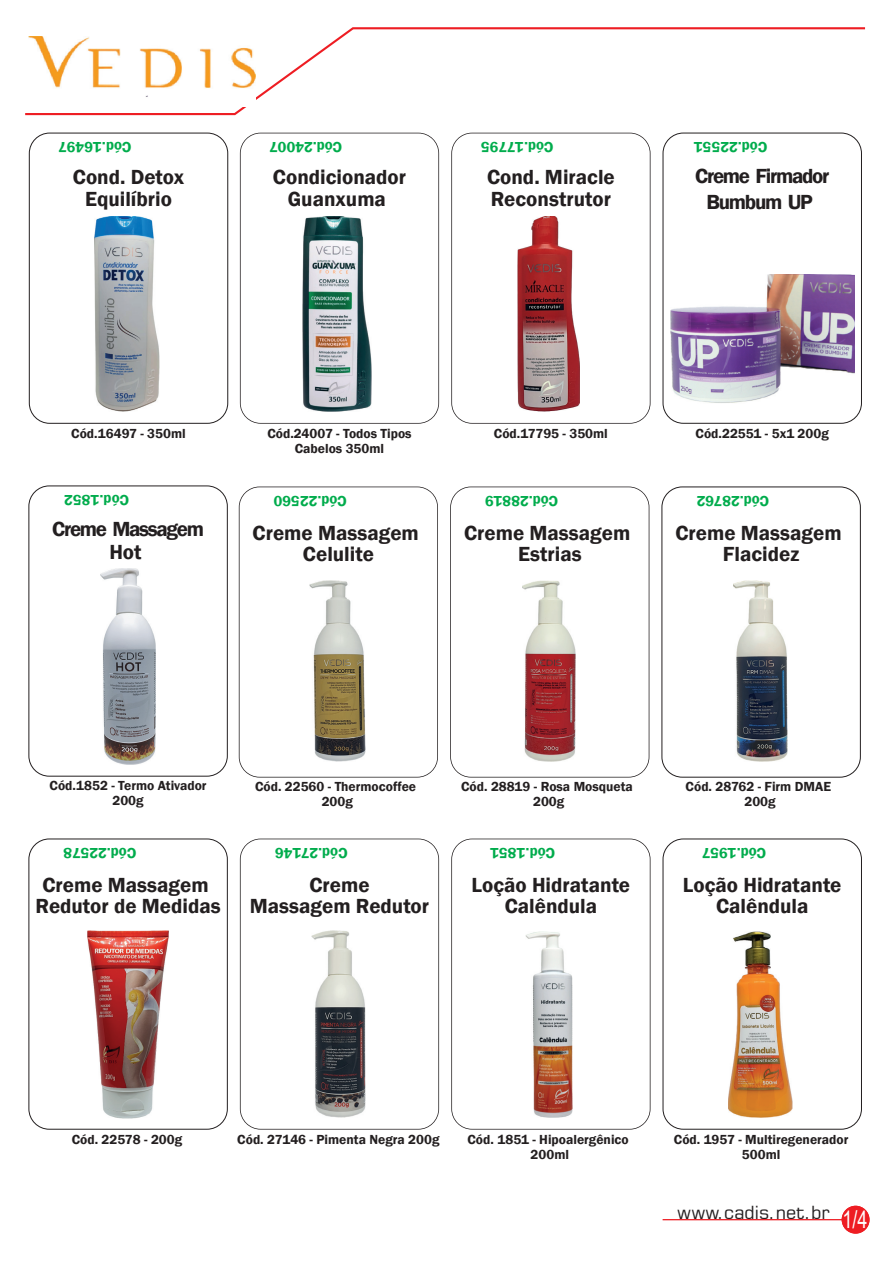
<style>
.page{position:relative;width:893px;height:1263px;background:#fff}
.page>*{position:absolute;margin:0;border:0;box-sizing:border-box;transform-origin:0 0}
.t1{font:600 21px/21px "Franklin Gothic";color:#231f20;text-align:center}
.t2{font:600 21px/22.5px "Franklin Gothic";letter-spacing:-.06em;color:#231f20;text-align:center}
.t3{font:18px "Square 721 BT";color:#231f20}
.t4{font:600 15px "Franklin Gothic";color:#00ac4c}
.t5{font:600 13.5px/15px "Franklin Gothic";color:#231f20;text-align:center}
.s1{font-family:"Arial";font-size:24.3px;color:#fff}
</style>
<div class="page">
<svg style="left:240px;top:133px;width:199px;height:291px"></svg>
<div style="left:29px;top:485px;width:199px;height:291px;border:1px solid #231f20;border-radius:20px"></div>
<svg style="left:451px;top:838px;width:199px;height:291px"></svg>
<hr style="left:663px;top:1219px;width:198px;height:1px;background:#ee1d23">
<div style="left:842px;top:1206px;width:27px;height:27px;background:#ee1d23;border-radius:14px"></div>
<svg style="left:25px;top:27px;width:841px;height:89px"></svg>
<svg style="left:240px;top:838px;width:199px;height:291px"></svg>
<svg style="left:451px;top:133px;width:199px;height:291px"></svg>
<img style="left:100px;top:569px;width:56px;height:195px">
<div style="left:663px;top:133px;width:199px;height:291px;border:1px solid #231f20;border-radius:20px"></div>
<img style="left:29px;top:36px;width:227px;height:70px">
<img style="left:312px;top:931px;width:53px;height:186px">
<div style="left:29px;top:838px;width:199px;height:291px;border:1px solid #231f20;border-radius:20px"></div>
<img style="left:88px;top:931px;width:80px;height:187px">
<div style="left:661px;top:487px;width:200px;height:290px;border:1px solid #231f20;border-radius:20px"></div>
<img style="left:733px;top:581px;width:54px;height:180px">
<svg style="left:450px;top:486px;width:199px;height:291px"></svg>
<img style="left:522px;top:581px;width:53px;height:180px">
<svg style="left:239px;top:486px;width:199px;height:291px"></svg>
<img style="left:310px;top:581px;width:55px;height:180px">
<img style="left:670px;top:274px;width:184px;height:129px">
<img style="left:517px;top:216px;width:63px;height:195px">
<div style="left:29px;top:133px;width:199px;height:291px;border:1px solid #231f20;border-radius:20px"></div>
<img style="left:95px;top:216px;width:64px;height:195px">
<div style="left:663px;top:838px;width:199px;height:291px;border:1px solid #231f20;border-radius:20px"></div>
<img style="left:728px;top:932px;width:64px;height:185px">
<img style="left:525px;top:932px;width:47px;height:185px">
<img style="left:303px;top:216px;width:69px;height:195px">
<p class="t4" style="left:131px;top:157px;width:75px;rotate:-180deg">Cód.16497</p>
<h1 class="t1" style="left:73px;top:165px;width:113px;line-height:22.5px">Cond. Detox<br>Equilíbrio</h1>
<p class="t4" style="left:342px;top:157px;width:74px;rotate:-180deg">Cód.24007</p>
<h1 class="t1" style="left:273px;top:165px;width:135px;line-height:22.5px">Condicionador<br>Guanxuma</h1>
<p class="t4" style="left:554px;top:157px;width:74px;rotate:-180deg">Cód.17795</p>
<h1 class="t1" style="left:487px;top:165px;width:129px;line-height:22.5px;text-align:left">Cond. Miracle<br>Reconstrutor</h1>
<p class="t4" style="left:767px;top:156px;width:75px;rotate:-180deg">Cód.22551</p>
<h1 class="t2" style="left:695px;top:164px;width:136px;line-height:25.5px">Creme Firmador<br>Bumbum UP</h1>
<p class="t5" style="left:71px;top:426px;width:116px">Cód.16497 - 350ml</p>
<p class="t5" style="left:267px;top:426px;width:146px">Cód.24007 - Todos Tipos<br>Cabelos 350ml</p>
<p class="t5" style="left:494px;top:426px;width:115px">Cód.17795 - 350ml</p>
<p class="t5" style="left:696px;top:426px;width:135px">Cód.22551 - 5x1 200g</p>
<p class="t4" style="left:129px;top:509px;width:66px;rotate:-180deg">Cód.1852</p>
<p class="t4" style="left:347px;top:510px;width:75px;rotate:-180deg">Cód.22560</p>
<p class="t4" style="left:558px;top:510px;width:75px;rotate:-180deg">Cód.28819</p>
<p class="t4" style="left:769px;top:510px;width:74px;rotate:-180deg">Cód.28762</p>
<h1 class="t2" style="left:52px;top:518px;width:153px">Creme Massagem<br>Hot</h1>
<h1 class="t1" style="left:253px;top:523px;width:168px">Creme Massagem<br>Celulite</h1>
<h1 class="t1" style="left:464px;top:523px;width:168px">Creme Massagem<br>Estrias</h1>
<h1 class="t1" style="left:675px;top:523px;width:168px">Creme Massagem<br>Flacidez</h1>
<p class="t5" style="left:50px;top:779px;width:159px">Cód.1852 - Termo Ativador<br>200g</p>
<p class="t5" style="left:255px;top:780px;width:163px">Cód. 22560 - Thermocoffee<br>200g</p>
<p class="t5" style="left:461px;top:780px;width:173px">Cód. 28819 - Rosa Mosqueta<br>200g</p>
<p class="t5" style="left:686px;top:780px;width:147px">Cód. 28762 - Firm DMAE<br>200g</p>
<p class="t4" style="left:136px;top:862px;width:74px;rotate:-180deg">Cód.22578</p>
<p class="t4" style="left:348px;top:862px;width:74px;rotate:-180deg">Cód.27146</p>
<p class="t4" style="left:555px;top:862px;width:66px;rotate:-180deg">Cód.1851</p>
<p class="t4" style="left:766px;top:862px;width:66px;rotate:-180deg">Cód.1957</p>
<h1 class="t1" style="left:36px;top:875px;width:187px">Creme Massagem<br>Redutor de Medidas</h1>
<h1 class="t1" style="left:250px;top:875px;width:181px">Creme<br>Massagem Redutor</h1>
<h1 class="t1" style="left:472px;top:875px;width:160px">Loção Hidratante<br>Calêndula</h1>
<h1 class="t1" style="left:683px;top:875px;width:160px">Loção Hidratante<br>Calêndula</h1>
<p class="t5" style="left:72px;top:1132px;width:112px">Cód. 22578 - 200g</p>
<p class="t5" style="left:237px;top:1132px;width:204px">Cód. 27146 - Pimenta Negra 200g</p>
<p class="t5" style="left:467px;top:1132px;width:163px">Cód. 1851 - Hipoalergênico<br>200ml</p>
<p class="t5" style="left:674px;top:1132px;width:176px">Cód. 1957 - Multiregenerador<br>500ml</p>
<h2 class="t3" style="left:677px;top:1201px;width:192px">www.cadis.net.br <span class="s1">1/4</span></h2>
</div>
